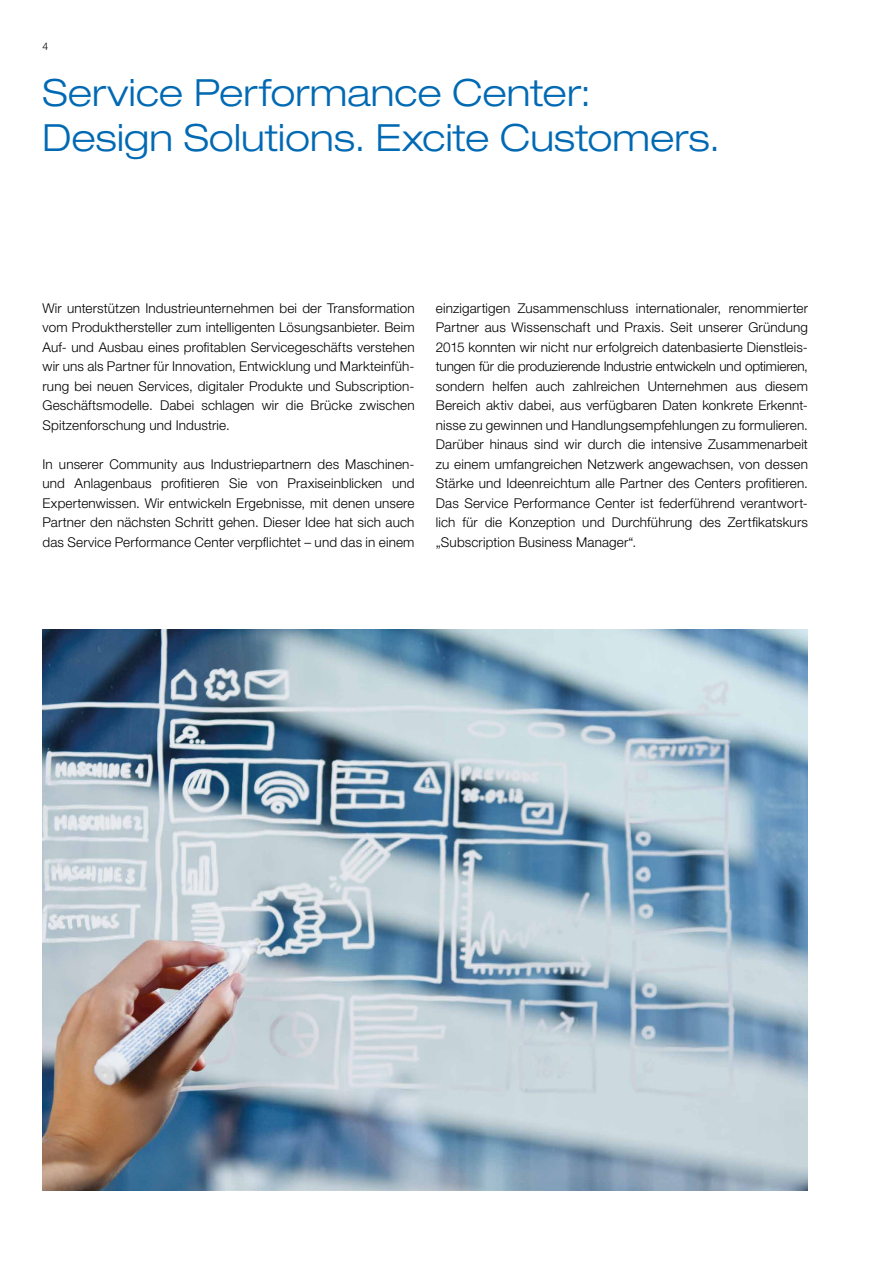
<style>
.page{position:relative;width:893px;height:1263px;background:#fff}
.page>*{position:absolute;margin:0;border:0;box-sizing:border-box;transform-origin:0 0}
.t1{font:300 expanded 37.5px/45px "Helvetica Neue LT Std";letter-spacing:.005em;color:#0069b4}
.t2{font:300 13.5px/19.5px "Helvetica Neue LT Std";letter-spacing:.01em;color:#000;text-align:justify}
.t3{font:300 10.5px "Helvetica Neue LT Std";color:#000}
</style>
<div class="page">
<img style="left:43px;top:630px;width:765px;height:560px">
<p class="t3" style="left:43px;top:40px;width:7px">4</p>
<h1 class="t1" style="left:43px;top:70px;width:679px">Service Performance Center:<br>Design Solutions. Excite Customers.</h1>
<p class="t2" style="left:43px;top:298px;width:374px">Wir unterstützen Industrieunternehmen bei der Transformation vom Produkthersteller zum intelligenten Lösungsanbieter. Beim Auf- und Ausbau eines profitablen Servicegeschäfts verstehen wir uns als Partner für Innovation, Entwicklung und Markteinfüh&shy;rung bei neuen Services, digitaler Produkte und Subscription-Geschäftsmodelle. Dabei schlagen wir die Brücke zwischen Spitzenforschung und Industrie.</p>
<p class="t2" style="left:43px;top:454px;width:374px">In unserer Community aus Industriepartnern des Maschinen&shy;und Anlagenbaus profitieren Sie von Praxiseinblicken und Expertenwissen. Wir entwickeln Ergebnisse, mit denen unsere Partner den nächsten Schritt gehen. Dieser Idee hat sich auch das Service Performance Center verpflichtet – und das in einem</p>
<p class="t2" style="left:436px;top:298px;width:374px">einzigartigen Zusammenschluss internationaler, renommierter Partner aus Wissenschaft und Praxis. Seit unserer Gründung 2015 konnten wir nicht nur erfolgreich datenbasierte Dienstleis&shy;tungen für die produzierende Industrie entwickeln und optimieren, sondern helfen auch zahlreichen Unternehmen aus diesem Bereich aktiv dabei, aus verfügbaren Daten konkrete Erkennt&shy;nisse zu gewinnen und Handlungsempfehlungen zu formulieren.<br>Darüber hinaus sind wir durch die intensive Zusammenarbeit zu einem umfangreichen Netzwerk angewachsen, von dessen Stärke und Ideenreichtum alle Partner des Centers profitieren.<br>Das Service Performance Center ist federführend verantwort&shy;lich für die Konzeption und Durchführung des Zertfikatskurs „Subscription Business Manager“.</p>
</div>
